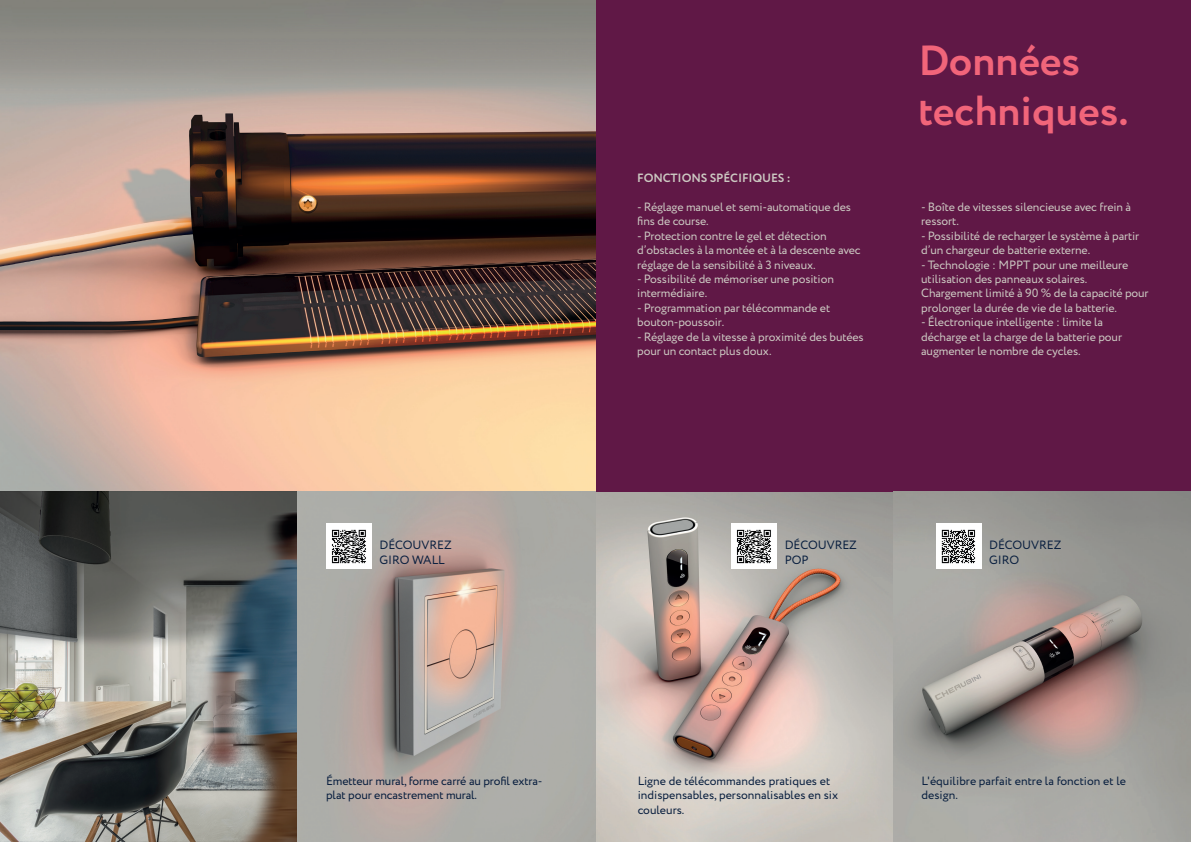
<style>
.page{position:relative;width:1191px;height:842px;background:#fff}
.page>*{position:absolute;margin:0;border:0;box-sizing:border-box;transform-origin:0 0}
.t1{font:700 42px/50.4px "Circe";color:#f1657a}
.t2{font:12px/14.4px "Circe";letter-spacing:-.01em;color:#ccc9c2}
.t3{font:12px/14.4px "Circe";color:#091f3f}
.t4{font:700 12px "Circe";letter-spacing:-.01em;color:#ccc9c2}
</style>
<div class="page">
<img style="left:595px;top:491px;width:298px;height:351px">
<div style="left:731px;top:523px;width:46px;height:46px;background:#fff"></div>
<img style="left:736px;top:529px;width:35px;height:35px">
<div style="left:595px;top:0;width:596px;height:491px;background:#601846"></div>
<img style="left:0;top:0;width:595px;height:842px">
<img style="left:893px;top:491px;width:298px;height:351px">
<div style="left:935px;top:523px;width:46px;height:46px;background:#fff"></div>
<img style="left:941px;top:529px;width:35px;height:35px">
<div style="left:326px;top:523px;width:46px;height:46px;background:#fff"></div>
<img style="left:331px;top:529px;width:35px;height:35px">
<p class="t3" style="left:379px;top:538px;width:74px">DÉCOUVREZ<br>GIRO WALL</p>
<p class="t3" style="left:326px;top:774px;width:218px">Émetteur mural, forme carré au profil extra&shy;plat pour encastrement mural.</p>
<p class="t4" style="left:637px;top:170px;width:155px">FONCTIONS SPÉCIFIQUES :</p>
<p class="t2" style="left:637px;top:200px;width:215px">- Réglage manuel et semi-automatique des fins de course.</p>
<p class="t2" style="left:637px;top:229px;width:225px">- Protection contre le gel et détection d’obstacles à la montée et à la descente avec réglage de la sensibilité à 3 niveaux.</p>
<p class="t2" style="left:637px;top:272px;width:198px">- Possibilité de mémoriser une position intermédiaire.</p>
<p class="t2" style="left:637px;top:301px;width:194px">- Programmation par télécommande et bouton-poussoir.</p>
<p class="t2" style="left:637px;top:330px;width:228px">- Réglage de la vitesse à proximité des butées pour un contact plus doux.</p>
<h1 class="t1" style="left:918px;top:37px;width:212px">Données techniques.</h1>
<p class="t2" style="left:921px;top:200px;width:211px">- Boîte de vitesses silencieuse avec frein à ressort.</p>
<p class="t2" style="left:921px;top:229px;width:220px">- Possibilité de recharger le système à partir d’un chargeur de batterie externe.</p>
<p class="t2" style="left:921px;top:258px;width:229px">- Technologie : MPPT pour une meilleure utilisation des panneaux solaires.<br>Chargement limité à 90 % de la capacité pour prolonger la durée de vie de la batterie.</p>
<p class="t2" style="left:921px;top:315px;width:202px">- Électronique intelligente : limite la décharge et la charge de la batterie pour augmenter le nombre de cycles.</p>
<p class="t3" style="left:784px;top:538px;width:74px">DÉCOUVREZ<br>POP</p>
<p class="t3" style="left:989px;top:538px;width:74px">DÉCOUVREZ<br>GIRO</p>
<p class="t3" style="left:637px;top:774px;width:202px">Ligne de télécommandes pratiques et indispensables, personnalisables en six couleurs.</p>
<p class="t3" style="left:921px;top:774px;width:206px">L'équilibre parfait entre la fonction et le design.</p>
</div>
